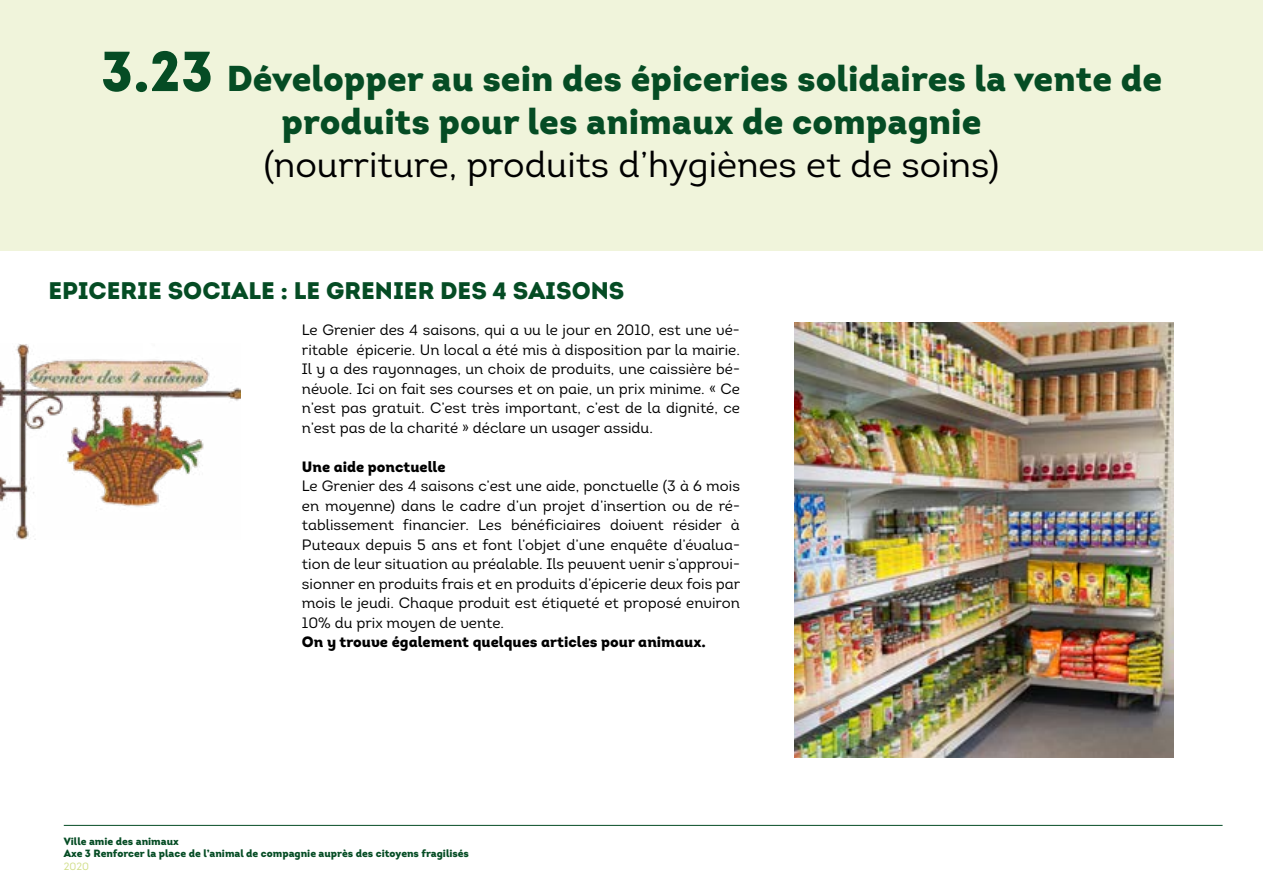
<style>
.page{position:relative;width:1263px;height:893px;background:#fff}
.page>*{position:absolute;margin:0;border:0;box-sizing:border-box;transform-origin:0 0}
.t1{font:900 36px/43.2px "Intro";color:#054c24;text-align:center}
.t2{font:36px "Intro";color:#000}
.t3{font:900 24px "Intro";color:#054c24}
.t4{font:15px/19.5px "Intro Book Alt";color:#000;text-align:justify}
.t5{font:15px "Intro Black Alt";color:#000}
.t6{font:900 10.5px/12.6px "Intro";color:#054c24}
.t7{font:10.5px "Intro Book Alt";color:#d0de87}
.s1{font-size:56.25px}
</style>
<div class="page">
<img style="left:0;top:344px;width:240px;height:195px">
<img style="left:794px;top:322px;width:379px;height:435px">
<div style="left:0;top:0;width:1263px;height:251px;background:#f0f4db"></div>
<hr style="left:64px;top:825px;width:1158px;height:1px;background:#054c24">
<h1 class="t1" style="left:101px;top:56px;width:1063px"><span class="s1">3.23</span> Développer au sein des épiceries solidaires la vente de produits pour les animaux de compagnie</h1>
<h1 class="t2" style="left:264px;top:143px;width:737px">(nourriture, produits d’hygiènes et de soins)</h1>
<h2 class="t3" style="left:49px;top:275px;width:577px">EPICERIE SOCIALE : LE GRENIER DES 4 SAISONS</h2>
<p class="t4" style="left:302px;top:320px;width:440px">Le Grenier des 4 saisons, qui a vu le jour en 2010, est une vé&shy;ritable épicerie. Un local a été mis à disposition par la mairie.<br>Il y a des rayonnages, un choix de produits, une caissière bé&shy;névole. Ici on fait ses courses et on paie, un prix minime. « Ce n’est pas gratuit. C’est très important, c’est de la dignité, ce n’est pas de la charité » déclare un usager assidu.</p>
<p class="t5" style="left:302px;top:457px;width:145px">Une aide ponctuelle</p>
<p class="t4" style="left:302px;top:476px;width:440px">Le Grenier des 4 saisons c’est une aide, ponctuelle (3 à 6 mois en moyenne) dans le cadre d’un projet d’insertion ou de ré&shy;tablissement financier. Les bénéficiaires doivent résider à Puteaux depuis 5 ans et font l’objet d’une enquête d’évalua&shy;tion de leur situation au préalable. Ils peuvent venir s’approvi&shy;sionner en produits frais et en produits d’épicerie deux fois par mois le jeudi. Chaque produit est étiqueté et proposé environ 10% du prix moyen de vente.</p>
<p class="t5" style="left:302px;top:632px;width:405px">On y trouve également quelques articles pour animaux.</p>
<p class="t6" style="left:64px;top:835px;width:407px">Ville amie des animaux<br>Axe 3 Renforcer la place de l’animal de compagnie auprès des citoyens fragilisés</p>
<p class="t7" style="left:64px;top:860px;width:27px">2020</p>
</div>
